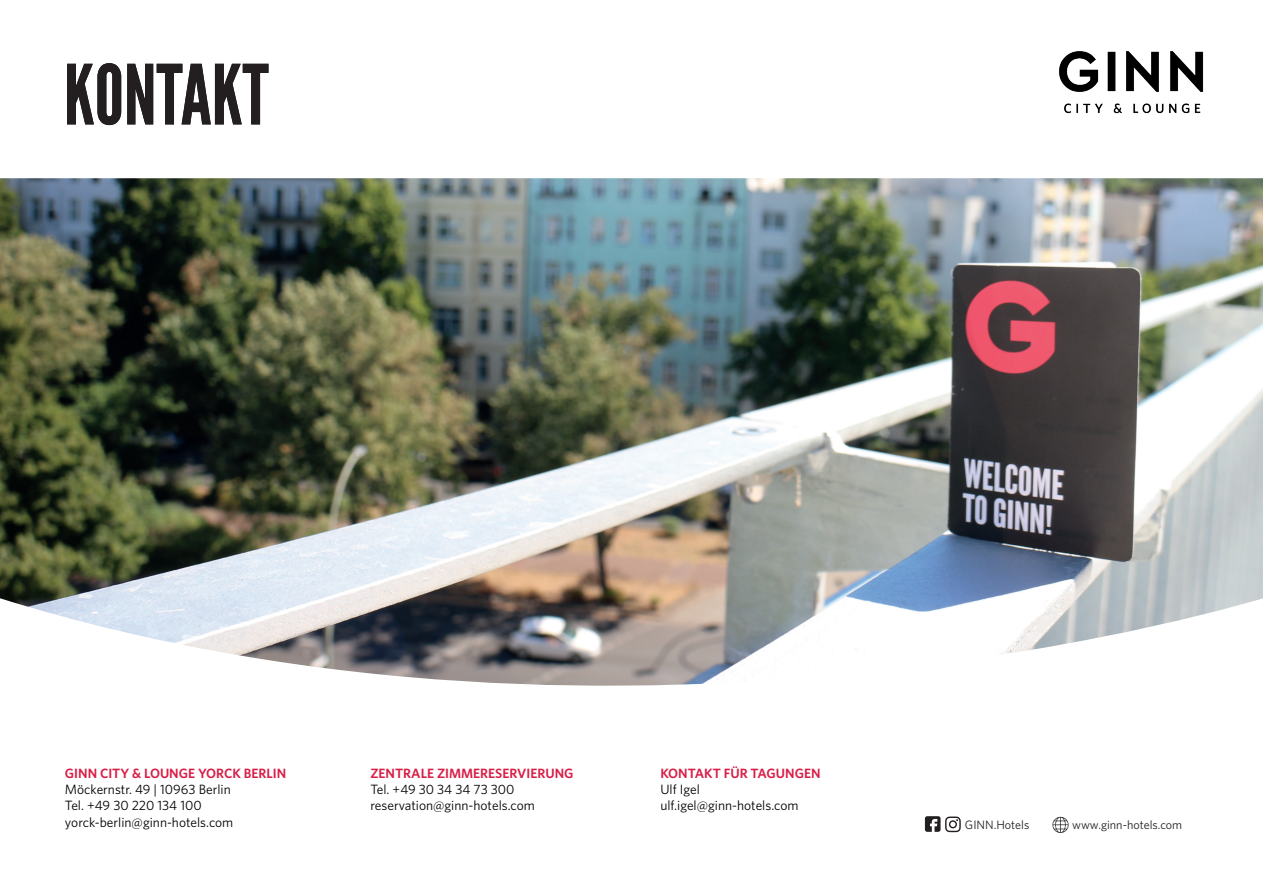
<style>
.page{position:relative;width:1263px;height:893px;background:#fff}
.page>*{position:absolute;margin:0;border:0;box-sizing:border-box;transform-origin:0 0}
.t1{font:82.5px "League Gothic";color:#231f20}
.t2{font:13.5px/16.4px "Whitney";color:#000001}
.t3{font:600 13.5px "Whitney";color:#d91e47}
.t4{font:12.15px "Whitney";color:#231f20}
</style>
<div class="page">
<img style="left:1059px;top:51px;width:145px;height:63px">
<img style="left:0;top:178px;width:1263px;height:508px">
<svg style="left:1052px;top:817px;width:16px;height:16px"></svg>
<svg style="left:925px;top:816px;width:36px;height:16px"></svg>
<h1 class="t1" style="left:64px;top:46px;width:206px">KONTAKT</h1>
<p class="t3" style="left:65px;top:764px;width:223px">GINN CITY &amp; LOUNGE YORCK BERLIN</p>
<p class="t2" style="left:65px;top:781px;width:170px">Möckernstr. 49 | 10963 Berlin<br>Tel. +49 30 220 134 100 yorck-berlin@ginn-hotels.com</p>
<p class="t3" style="left:370px;top:764px;width:205px">ZENTRALE ZIMMERESERVIERUNG</p>
<p class="t2" style="left:370px;top:781px;width:166px">Tel. +49 30 34 34 73 300 reservation@ginn-hotels.com</p>
<p class="t3" style="left:660px;top:764px;width:162px">KONTAKT FÜR TAGUNGEN</p>
<p class="t2" style="left:660px;top:781px;width:140px">Ulf Igel ulf.igel@ginn-hotels.com</p>
<p class="t4" style="left:965px;top:817px;width:66px">GINN.Hotels</p>
<p class="t4" style="left:1072px;top:817px;width:111px">www.ginn-hotels.com</p>
</div>
